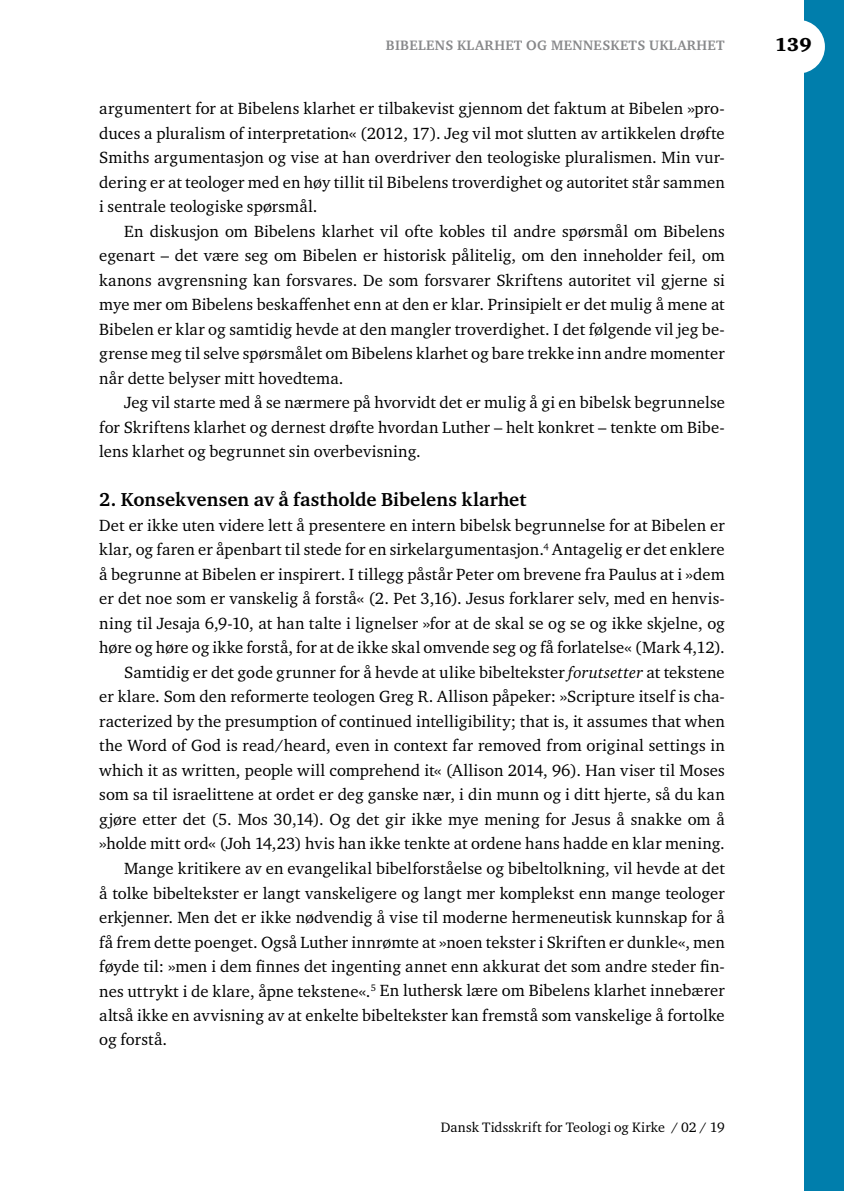
<style>
.page{position:relative;width:844px;height:1191px;background:#fff}
.page>*{position:absolute;margin:0;border:0;box-sizing:border-box;transform-origin:0 0}
.t1{font:700 19.25px "Charter ITC Std";letter-spacing:.005em;color:#000}
.t2{font:900 19.25px "Charter ITC Std";color:#000}
.t3{font:16.62px/24.5px "Charter ITC Std";letter-spacing:.005em;color:#000;text-align:justify}
.t4{font:14px "Charter ITC Std";letter-spacing:.005em;color:#000}
.t5{font:700 14px "Charter ITC Std";letter-spacing:.025em;color:#87888a}
.s1{font-style:italic}
</style>
<div class="page">
<div style="left:804px;top:0;width:39px;height:1191px;background:#007eac"></div>
<div style="left:771px;top:20px;width:53px;height:54px;background:#fff;border-radius:50%"></div>
<p class="t5" style="left:386px;top:37px;width:340px">BIBELENS KLARHET OG MENNESKETS UKLARHET</p>
<p class="t3" style="left:99px;top:96px;width:627px">argumentert for at Bibelens klarhet er tilbakevist gjennom det faktum at Bibelen »pro&shy;duces a pluralism of interpretation« (2012, 17). Jeg vil mot slutten av artikkelen drøfte Smiths argumentasjon og vise at han overdriver den teologiske pluralismen. Min vur&shy;dering er at teologer med en høy tillit til Bibelens troverdighet og autoritet står sammen i sentrale teologiske spørsmål.</p>
<p class="t3" style="left:99px;top:218px;width:627px;text-indent:25px">En diskusjon om Bibelens klarhet vil ofte kobles til andre spørsmål om Bibelens egenart – det være seg om Bibelen er historisk pålitelig, om den inneholder feil, om kanons avgrensning kan forsvares. De som forsvarer Skriftens autoritet vil gjerne si mye mer om Bibelens beskaffenhet enn at den er klar. Prinsipielt er det mulig å mene at Bibelen er klar og samtidig hevde at den mangler troverdighet. I det følgende vil jeg be&shy;grense meg til selve spørsmålet om Bibelens klarhet og bare trekke inn andre momenter når dette belyser mitt hovedtema.</p>
<p class="t3" style="left:99px;top:390px;width:627px;text-indent:25px">Jeg vil starte med å se nærmere på hvorvidt det er mulig å gi en bibelsk begrunnelse for Skriftens klarhet og dernest drøfte hvordan Luther – helt konkret – tenkte om Bibe&shy;lens klarhet og begrunnet sin overbevisning.</p>
<p class="t1" style="left:99px;top:488px;width:428px">2. Konsekvensen av å fastholde Bibelens klarhet</p>
<p class="t3" style="left:99px;top:512px;width:626px">Det er ikke uten videre lett å presentere en intern bibelsk begrunnelse for at Bibelen er</p>
<p class="t3" style="left:99px;top:537px;width:627px">klar, og faren er åpenbart til stede for en sirkelargumentasjon.<sup>4</sup> Antagelig er det enklere</p>
<p class="t3" style="left:99px;top:561px;width:626px">å begrunne at Bibelen er inspirert. I tillegg påstår Peter om brevene fra Paulus at i »dem</p>
<p class="t3" style="left:99px;top:586px;width:627px">er det noe som er vanskelig å forstå« (2. Pet 3,16). Jesus forklarer selv, med en henvis-</p>
<p class="t3" style="left:99px;top:610px;width:627px">ning til Jesaja 6,9-10, at han talte i lignelser »for at de skal se og se og ikke skjelne, og</p>
<p class="t3" style="left:99px;top:635px;width:627px">høre og høre og ikke forstå, for at de ikke skal omvende seg og få forlatelse« (Mark 4,12).</p>
<p class="t3" style="left:124px;top:659px;width:602px">Samtidig er det gode grunner for å hevde at ulike bibeltekster <span class="s1">forutsetter</span> at tekstene</p>
<p class="t3" style="left:99px;top:684px;width:627px">er klare. Som den reformerte teologen Greg R. Allison påpeker: »Scripture itself is cha-</p>
<p class="t3" style="left:99px;top:708px;width:626px">racterized by the presumption of continued intelligibility; that is, it assumes that when</p>
<p class="t3" style="left:99px;top:733px;width:627px">the Word of God is read/heard, even in context far removed from original settings in</p>
<p class="t3" style="left:99px;top:757px;width:626px">which it as written, people will comprehend it« (Allison 2014, 96). Han viser til Moses</p>
<p class="t3" style="left:99px;top:782px;width:627px">som sa til israelittene at ordet er deg ganske nær, i din munn og i ditt hjerte, så du kan</p>
<p class="t3" style="left:99px;top:806px;width:627px">gjøre etter det (5. Mos 30,14). Og det gir ikke mye mening for Jesus å snakke om å</p>
<p class="t3" style="left:99px;top:831px;width:627px">»holde mitt ord« (Joh 14,23) hvis han ikke tenkte at ordene hans hadde en klar mening.</p>
<p class="t3" style="left:124px;top:855px;width:602px">Mange kritikere av en evangelikal bibelforståelse og bibeltolkning, vil hevde at det</p>
<p class="t3" style="left:99px;top:880px;width:626px">å tolke bibeltekster er langt vanskeligere og langt mer komplekst enn mange teologer</p>
<p class="t3" style="left:99px;top:904px;width:627px">erkjenner. Men det er ikke nødvendig å vise til moderne hermeneutisk kunnskap for å</p>
<p class="t3" style="left:99px;top:929px;width:627px">få frem dette poenget. Også Luther innrømte at »noen tekster i Skriften er dunkle«, men</p>
<p class="t3" style="left:99px;top:953px;width:627px">føyde til: »men i dem finnes det ingenting annet enn akkurat det som andre steder fin-</p>
<p class="t3" style="left:99px;top:978px;width:627px">nes uttrykt i de klare, åpne tekstene«.<sup>5</sup> En luthersk lære om Bibelens klarhet innebærer</p>
<p class="t3" style="left:99px;top:1002px;width:627px">altså ikke en avvisning av at enkelte bibeltekster kan fremstå som vanskelige å fortolke</p>
<p class="t3" style="left:99px;top:1027px;width:69px">og forstå.</p>
<p class="t4" style="left:440px;top:1118px;width:285px">Dansk Tidsskrift for Teologi og Kirke / 02 / 19</p>
<p class="t2" style="left:774px;top:33px;width:38px">139</p>
</div>
